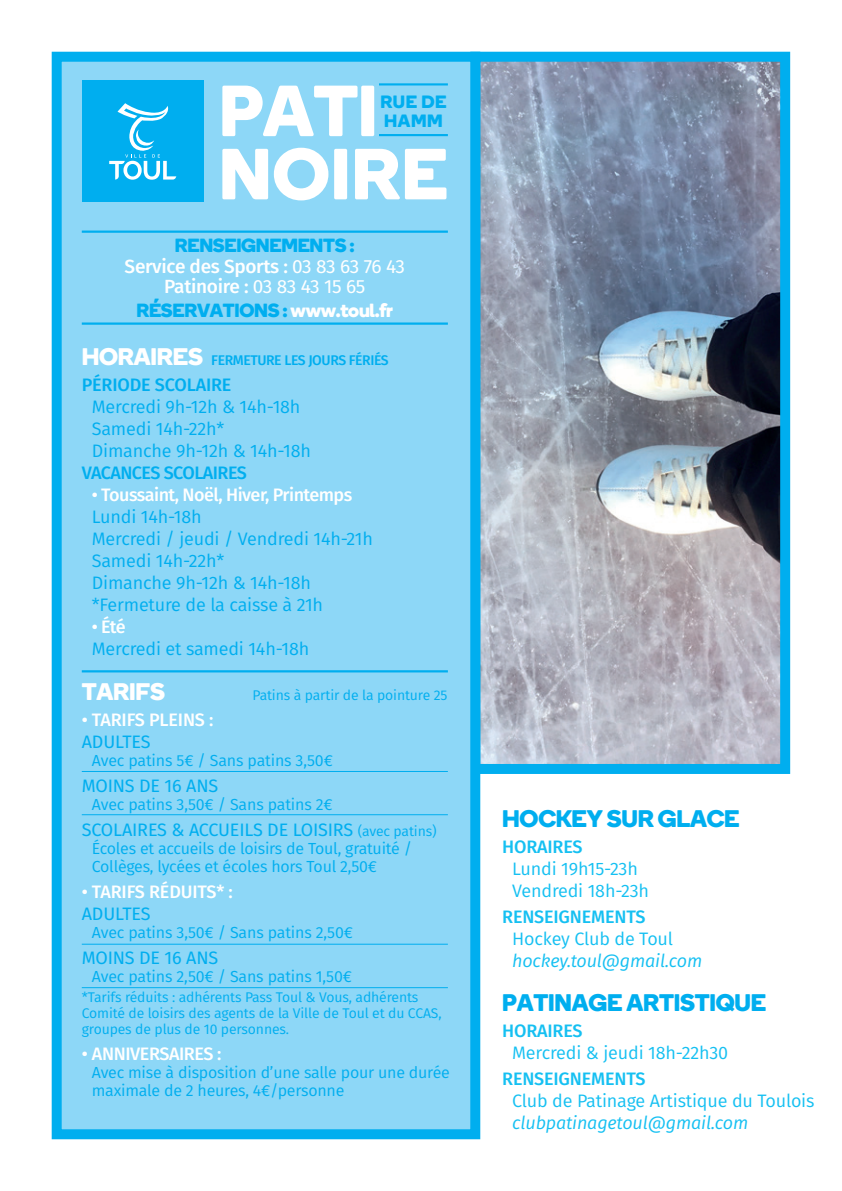
<style>
.page{position:relative;width:842px;height:1191px;background:#fff}
.page>*{position:absolute;margin:0;border:0;box-sizing:border-box;transform-origin:0 0}
.t1{font:700 72.2px/63.2px "Boing";letter-spacing:.015em;color:#fff}
.t2{font:700 24px "Boing";letter-spacing:-.01em;color:#00aeef}
.t3{font:700 24px "Boing";letter-spacing:-.01em;color:#fff}
.t4{font:500 19px/20.6px "Fira Sans";letter-spacing:-.015em;color:#fff;text-align:center}
.t5{font:700 19px "Boing";letter-spacing:-.015em;color:#00aeef}
.t6{font:18px/22px "Fira Sans";letter-spacing:-.01em;color:#00aeef}
.t7{font:18px/22px "Fira Sans";letter-spacing:-.01em;color:#15c0f2}
.t8{font:18px "Fira Sans";letter-spacing:-.01em;color:#00aeef}
.t9{font:500 18px "Fira Sans";letter-spacing:-.03em;color:#fff}
.t10{font:italic 18px "Fira Sans";letter-spacing:-.01em;color:#15c0f2}
.t11{font:500 18px "Fira Sans";letter-spacing:-.01em;color:#15c0f2}
.t12{font:500 18px "Fira Sans";letter-spacing:-.01em;color:#fff}
.t13{font:500 18px "Fira Sans";letter-spacing:-.03em;color:#00aeef}
.t14{font:500 18px "Fira Sans";letter-spacing:-.01em;color:#00aeef}
.t15{font:700 17.8px/19.2px "Boing";letter-spacing:.03em;color:#00aeef}
.t16{font:16px/18px "Fira Sans";letter-spacing:-.015em;color:#00aeef}
.t17{font:14px/16px "Fira Sans";letter-spacing:-.01em;color:#00aeef}
.t18{font:500 14px "Fira Sans";letter-spacing:-.03em;color:#00aeef}
.s1{font-weight:400}
.s2{color:#fff}
.s3{font-family:"Boing";font-weight:700;font-size:24px;color:#fff}
.s4{font-size:14px}
</style>
<div class="page">
<img style="left:481px;top:63px;width:298px;height:700px">
<div style="left:470px;top:52px;width:320px;height:722px;border:10px solid #00aeef"></div>
<div style="left:52px;top:52px;width:428px;height:1087px;background:#8dd7f7;border:10px solid #00aeef"></div>
<hr style="left:379px;top:83px;width:69px;height:2px;background:#00aeef">
<hr style="left:379px;top:134px;width:69px;height:2px;background:#00aeef">
<hr style="left:82px;top:230px;width:366px;height:3px;background:#00aeef">
<hr style="left:82px;top:322px;width:366px;height:3px;background:#00aeef">
<hr style="left:82px;top:670px;width:366px;height:2px;background:#00aeef">
<hr style="left:82px;top:771px;width:366px;height:1px;background:#00aeef">
<hr style="left:82px;top:814px;width:366px;height:1px;background:#00aeef">
<hr style="left:82px;top:944px;width:366px;height:1px;background:#00aeef">
<hr style="left:82px;top:987px;width:366px;height:1px;background:#00aeef">
<div style="left:82px;top:81px;width:121px;height:121px;background:#00aeef"></div>
<svg style="left:109px;top:103px;width:67px;height:77px"></svg>
<h1 class="t1" style="left:219px;top:76px;width:230px">PATI<br>NOIRE</h1>
<p class="t15" style="left:380px;top:91px;width:68px">RUE DE<br>HAMM</p>
<p class="t5" style="left:175px;top:232px;width:181px">RENSEIGNEMENTS :</p>
<p class="t4" style="left:125px;top:255px;width:282px">Service des Sports : <span class="s1">03 83 63 76 43<br></span>Patinoire : <span class="s1">03 83 43 15 65</span></p>
<p class="t5" style="left:137px;top:297px;width:258px">RÉSERVATIONS : <span class="s2">www.toul.fr</span></p>
<p class="t18" style="left:82px;top:349px;width:308px"><span class="s3">HORAIRES</span> FERMETURE LES JOURS FÉRIÉS</p>
<p class="t14" style="left:82px;top:371px;width:151px">PÉRIODE SCOLAIRE</p>
<p class="t6" style="left:92px;top:396px;width:221px">Mercredi 9h-12h &amp; 14h-18h<br>Samedi 14h-22h*<br>Dimanche 9h-12h &amp; 14h-18h</p>
<p class="t13" style="left:82px;top:459px;width:167px">VACANCES SCOLAIRES</p>
<p class="t9" style="left:92px;top:481px;width:262px">• Toussaint, Noël, Hiver, Printemps</p>
<p class="t6" style="left:92px;top:506px;width:283px">Lundi 14h-18h<br>Mercredi / jeudi / Vendredi 14h-21h<br>Samedi 14h-22h*<br>Dimanche 9h-12h &amp; 14h-18h *Fermeture de la caisse à 21h</p>
<p class="t9" style="left:92px;top:612px;width:35px">• Été</p>
<p class="t6" style="left:92px;top:638px;width:219px">Mercredi et samedi 14h-18h</p>
<h2 class="t3" style="left:82px;top:674px;width:85px">TARIFS</h2>
<p class="t17" style="left:252px;top:686px;width:196px">Patins à partir de la pointure 25</p>
<p class="t12" style="left:82px;top:705px;width:133px">• TARIFS PLEINS :</p>
<p class="t8" style="left:82px;top:727px;width:70px">ADULTES</p>
<p class="t16" style="left:92px;top:750px;width:243px">Avec patins 5€ / Sans patins 3,50€</p>
<p class="t8" style="left:82px;top:771px;width:138px">MOINS DE 16 ANS</p>
<p class="t16" style="left:92px;top:794px;width:242px">Avec patins 3,50€ / Sans patins 2€</p>
<p class="t8" style="left:82px;top:815px;width:356px">SCOLAIRES &amp; ACCUEILS DE LOISIRS <span class="s4">(avec patins)</span></p>
<p class="t16" style="left:92px;top:838px;width:322px">Écoles et accueils de loisirs de Toul, gratuité /<br>Collèges, lycées et écoles hors Toul 2,50€</p>
<p class="t12" style="left:82px;top:877px;width:153px">• TARIFS RÉDUITS* :</p>
<p class="t8" style="left:82px;top:899px;width:70px">ADULTES</p>
<p class="t16" style="left:92px;top:922px;width:263px">Avec patins 3,50€ / Sans patins 2,50€</p>
<p class="t8" style="left:82px;top:943px;width:138px">MOINS DE 16 ANS</p>
<p class="t16" style="left:92px;top:966px;width:262px">Avec patins 2,50€ / Sans patins 1,50€</p>
<p class="t17" style="left:82px;top:988px;width:361px">*Tarifs réduits : adhérents Pass Toul &amp; Vous, adhérents<br>Comité de loisirs des agents de la Ville de Toul et du CCAS, groupes de plus de 10 personnes.</p>
<p class="t9" style="left:82px;top:1039px;width:141px">• ANNIVERSAIRES :</p>
<p class="t16" style="left:92px;top:1062px;width:359px">Avec mise à disposition d’une salle pour une durée maximale de 2 heures, 4€/personne</p>
<h2 class="t2" style="left:502px;top:801px;width:239px">HOCKEY SUR GLACE</h2>
<p class="t11" style="left:502px;top:832px;width:82px">HORAIRES</p>
<p class="t7" style="left:512px;top:857px;width:138px">Lundi 19h15-23h<br>Vendredi 18h-23h</p>
<p class="t11" style="left:502px;top:902px;width:145px">RENSEIGNEMENTS</p>
<p class="t7" style="left:512px;top:927px;width:162px">Hockey Club de Toul</p>
<p class="t10" style="left:512px;top:947px;width:192px">hockey.toul@gmail.com</p>
<h2 class="t2" style="left:502px;top:985px;width:266px">PATINAGE ARTISTIQUE</h2>
<p class="t11" style="left:502px;top:1016px;width:82px">HORAIRES</p>
<p class="t7" style="left:512px;top:1041px;width:217px">Mercredi &amp; jeudi 18h-22h30</p>
<p class="t11" style="left:502px;top:1064px;width:145px">RENSEIGNEMENTS</p>
<p class="t7" style="left:512px;top:1089px;width:304px">Club de Patinage Artistique du Toulois</p>
<p class="t10" style="left:512px;top:1109px;width:238px">clubpatinagetoul@gmail.com</p>
</div>
